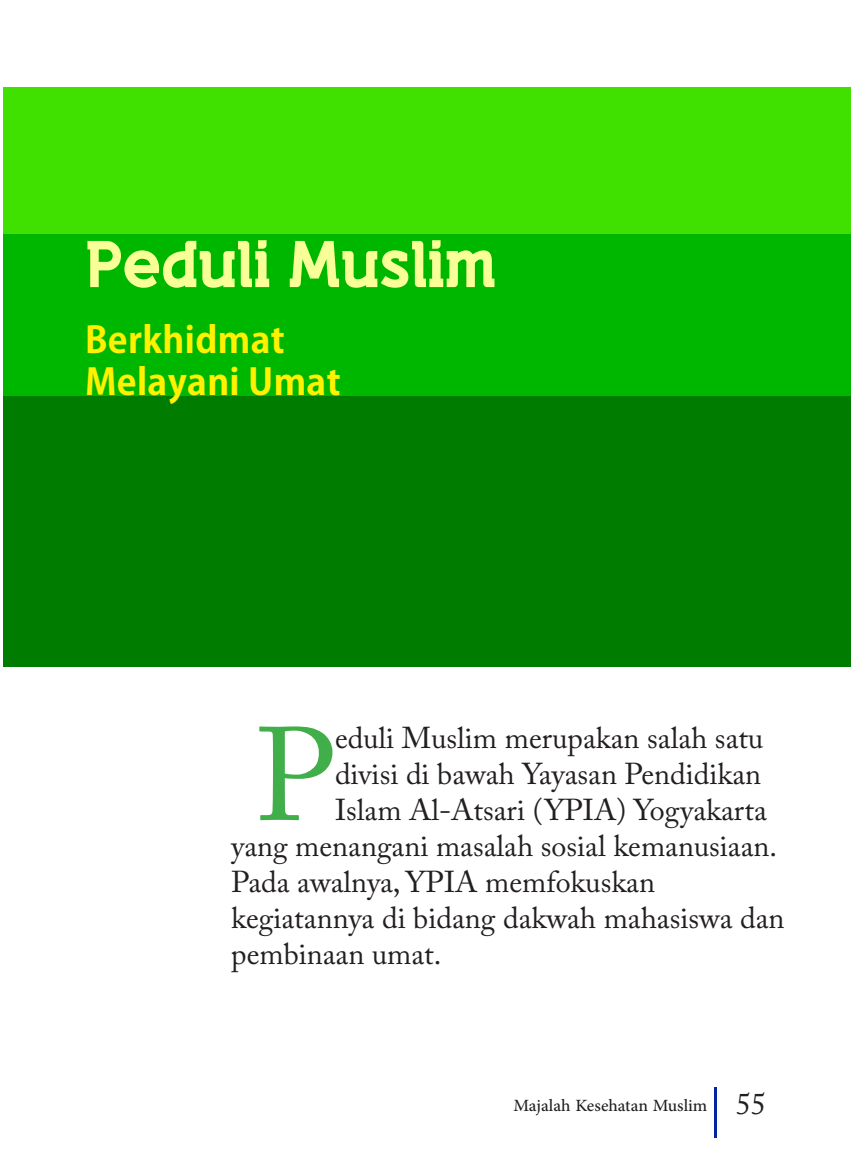
<style>
.page{position:relative;width:851px;height:1149px;background:#fff}
.page>*{position:absolute;margin:0;border:0;box-sizing:border-box;transform-origin:0 0}
.t1{font:131.25px "Adobe Caslon Pro";color:#40ae49}
.t2{font:54px "Lifestyle Rounded M54";letter-spacing:-.025em;color:#f9ff97}
.t3{font:700 36px/42px "Koz Go Pr 6 N";letter-spacing:.01em;color:#fff101}
.t4{font:30px "Adobe Caslon Pro";color:#231f20}
.t5{font:24px "Adobe Arabic";color:#231f20}
.s1{font-family:"Adobe Caslon Pro";font-size:30px}
</style>
<div class="page">
<hr style="left:714px;top:1086px;width:2px;height:51px;background:#0226a0">
<div style="left:3px;top:87px;width:847px;height:579px;background:#40e000"></div>
<div style="left:3px;top:234px;width:847px;height:432px;background:#00b700"></div>
<div style="left:3px;top:396px;width:847px;height:270px;background:#007d00"></div>
<h2 class="t2" style="left:85px;top:237px;width:413px">Peduli Muslim</h2>
<p class="t3" style="left:85px;top:320px;width:257px">Berkhidmat<br>Melayani Umat</p>
<h1 class="t1" style="left:255px;top:697px;width:81px">P</h1>
<p class="t4" style="left:335px;top:719px;width:429px">eduli Muslim merupakan salah satu</p>
<p class="t4" style="left:335px;top:755px;width:427px">divisi di bawah Yayasan Pendidikan</p>
<p class="t4" style="left:335px;top:791px;width:433px">Islam Al-Atsari (YPIA) Yogyakarta</p>
<p class="t4" style="left:231px;top:827px;width:547px">yang menangani masalah sosial kemanusiaan.</p>
<p class="t4" style="left:231px;top:863px;width:425px">Pada awalnya, YPIA memfokuskan</p>
<p class="t4" style="left:231px;top:899px;width:554px">kegiatannya di bidang dakwah mahasiswa dan</p>
<p class="t4" style="left:231px;top:935px;width:212px">pembinaan umat.</p>
<p class="t5" style="left:513px;top:1088px;width:254px">Majalah Kesehatan Muslim <span class="s1">55</span></p>
</div>
